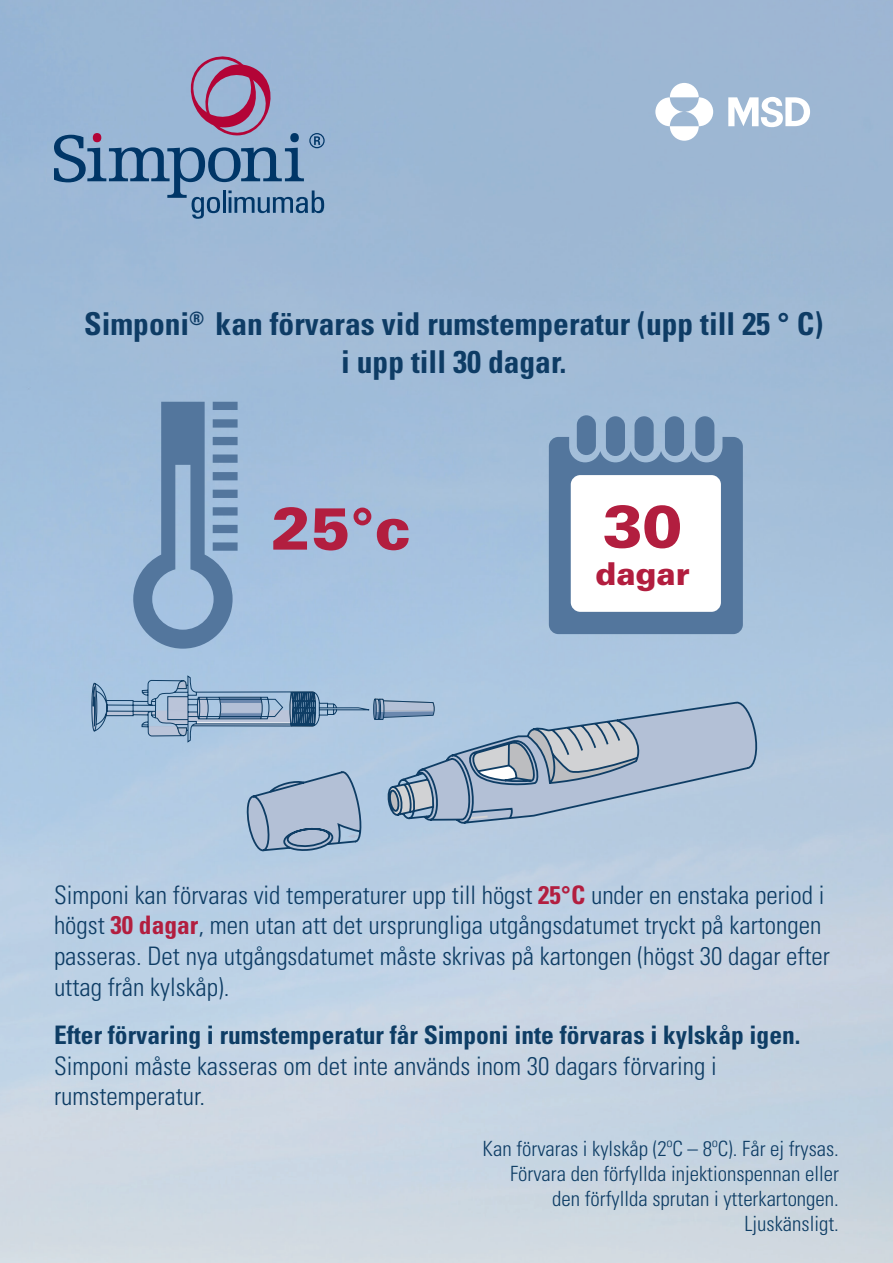
<style>
.page{position:relative;width:893px;height:1263px;background:#fff}
.page>*{position:absolute;margin:0;border:0;box-sizing:border-box;transform-origin:0 0}
.t1{font:900 59.4px "Univers LT Std";color:#b21e3f}
.t2{font:700 condensed 31.5px/37.8px "Univers LT Std";color:#0e3c65;text-align:center}
.t3{font:900 31.5px "Univers LT Std";color:#b21e3f}
.t4{font:300 condensed 25.5px/30.6px "Univers LT Std";color:#0e3d65}
.t5{font:700 condensed 25.5px "Univers LT Std";color:#0e3d65}
.t6{font:300 condensed 21px/25.2px "Univers LT Std";color:#0e3d65;text-align:right}
.s1{font-weight:700;color:#b21e3f}
</style>
<div class="page">
<svg style="left:54px;top:56px;width:271px;height:163px;background:#8aa0c1"></svg>
<svg style="left:133px;top:402px;width:105px;height:203px;background:#7e9ec0"></svg>
<svg style="left:246px;top:700px;width:514px;height:153px;background:#aec2d9"></svg>
<svg style="left:373px;top:699px;width:385px;height:124px;background:#a8bad0"></svg>
<svg style="left:91px;top:605px;width:344px;height:207px;background:#a1bcd7"></svg>
<div style="left:665px;top:416px;width:19px;height:40px;background:#53769d;border-radius:10px"></div>
<div style="left:695px;top:416px;width:19px;height:40px;background:#53769d;border-radius:10px"></div>
<div style="left:634px;top:416px;width:20px;height:40px;background:#53769d;border-radius:10px"></div>
<svg style="left:549px;top:437px;width:194px;height:197px"></svg>
<div style="left:606px;top:416px;width:19px;height:40px;background:#53769d;border-radius:10px"></div>
<div style="left:577px;top:415px;width:19px;height:40px;background:#53769d;border-radius:10px"></div>
<svg style="left:655px;top:83px;width:58px;height:58px"></svg>
<svg style="left:728px;top:97px;width:82px;height:30px"></svg>
<p class="t2" style="left:84px;top:305px;width:740px">Simponi<sup>®</sup> kan förvaras vid rumstemperatur (upp till 25 ° C) i upp till 30 dagar.</p>
<h1 class="t1" style="left:271px;top:491px;width:141px">25°c</h1>
<h1 class="t1" style="left:603px;top:489px;width:81px">30</h1>
<p class="t3" style="left:595px;top:554px;width:96px">dagar</p>
<p class="t4" style="left:54px;top:879px;width:777px">Simponi kan förvaras vid temperaturer upp till högst <span class="s1">25°C</span> under en enstaka period i högst <span class="s1">30 dagar</span>, men utan att det ursprungliga utgångsdatumet tryckt på kartongen passeras. Det nya utgångsdatumet måste skrivas på kartongen (högst 30 dagar efter uttag från kylskåp).</p>
<p class="t5" style="left:54px;top:1019px;width:748px">Efter förvaring i rumstemperatur får Simponi inte förvaras i kylskåp igen.</p>
<p class="t4" style="left:54px;top:1050px;width:664px">Simponi måste kasseras om det inte används inom 30 dagars förvaring i rumstemperatur.</p>
<p class="t6" style="left:483px;top:1136px;width:358px">Kan förvaras i kylskåp (2ºC – 8ºC). Får ej frysas.<br>Förvara den förfyllda injektionspennan eller den förfyllda sprutan i ytterkartongen.<br>Ljuskänsligt.</p>
</div>
